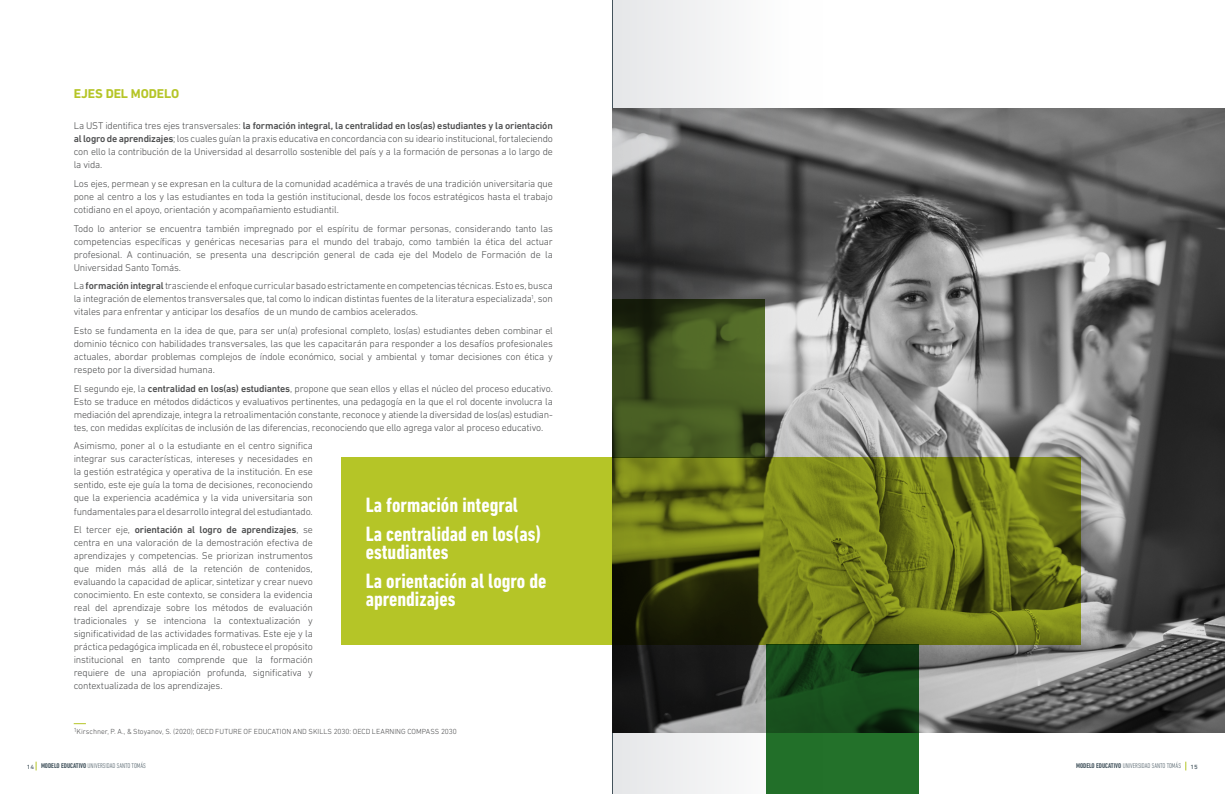
<style>
.page{position:relative;width:1225px;height:794px;background:#fff}
.page>*{position:absolute;margin:0;border:0;box-sizing:border-box;transform-origin:0 0}
.TITULOS_CAPITULO{font:700 condensed 21.1px/18px "DIN Next LT Pro";color:#fff}
.Texto_Normal{font:700 13px "DIN Next LT Pro";letter-spacing:-.01em;color:#b5c527}
.Texto_Normal-2{font:300 10px/13px "DIN Next LT Pro";letter-spacing:-.015em;color:#4b4c4d;text-align:justify}
.Texto_Normal-3{font:300 7.5px "DIN Next LT Pro";color:#4b4c4d}
.t1{font:300 condensed 7px "DIN Next LT Pro";color:#4c5c65}
.s1{font-weight:500}
.s2{font-weight:400;font-stretch:normal;font-size:8px}
.s3{font-weight:700}
</style>
<div class="page">
<img style="left:823px;top:108px;width:402px;height:624px">
<svg style="left:612px;top:0;width:211px;height:794px"></svg>
<svg style="left:341px;top:457px;width:739px;height:187px;background:#838f1c"></svg>
<svg style="left:765px;top:644px;width:153px;height:150px;background:#1b5620"></svg>
<svg style="left:612px;top:299px;width:153px;height:158px;background:#3f521e"></svg>
<svg style="left:74px;top:723px;width:12px;height:1px"></svg>
<p class="Texto_Normal" style="left:74px;top:86px;width:107px">EJES DEL MODELO</p>
<p class="Texto_Normal-2" style="left:74px;top:119px;width:481px">La UST identifica tres ejes transversales: <span class="s1">la formación integral, la centralidad en los(as) estudiantes y la orientación al logro de aprendizajes</span>; los cuales guían la praxis educativa en concordancia con su ideario institucional, fortaleciendo con ello la contribución de la Universidad al desarrollo sostenible del país y a la formación de personas a lo largo de la vida.</p>
<p class="Texto_Normal-2" style="left:74px;top:177px;width:480px">Los ejes, permean y se expresan en la cultura de la comunidad académica a través de una tradición universitaria que pone al centro a los y las estudiantes en toda la gestión institucional, desde los focos estratégicos hasta el trabajo cotidiano en el apoyo, orientación y acompañamiento estudiantil.</p>
<p class="Texto_Normal-2" style="left:74px;top:222px;width:481px">Todo lo anterior se encuentra también impregnado por el espíritu de formar personas, considerando tanto las competencias específicas y genéricas necesarias para el mundo del trabajo, como también la ética del actuar profesional. A continuación, se presenta una descripción general de cada eje del Modelo de Formación de la Universidad Santo Tomás.</p>
<p class="Texto_Normal-2" style="left:74px;top:279px;width:480px">La <span class="s1">formación integral</span> trasciende el enfoque curricular basado estrictamente en competencias técnicas. Esto es, busca la integración de elementos transversales que, tal como lo indican distintas fuentes de la literatura especializada<sup>1</sup>, son vitales para enfrentar y anticipar los desafíos de un mundo de cambios acelerados.</p>
<p class="Texto_Normal-2" style="left:74px;top:324px;width:480px">Esto se fundamenta en la idea de que, para ser un(a) profesional completo, los(as) estudiantes deben combinar el dominio técnico con habilidades transversales, las que les capacitarán para responder a los desafíos profesionales actuales, abordar problemas complejos de índole económico, social y ambiental y tomar decisiones con ética y respeto por la diversidad humana.</p>
<p class="Texto_Normal-2" style="left:74px;top:382px;width:481px">El segundo eje, la <span class="s1">centralidad en los(as) estudiantes</span>, propone que sean ellos y ellas el núcleo del proceso educativo.<br>Esto se traduce en métodos didácticos y evaluativos pertinentes, una pedagogía en la que el rol docente involucra la mediación del aprendizaje, integra la retroalimentación constante, reconoce y atiende la diversidad de los(as) estudian&shy;tes, con medidas explícitas de inclusión de las diferencias, reconociendo que ello agrega valor al proceso educativo.</p>
<p class="Texto_Normal-2" style="left:74px;top:439px;width:241px">Asimismo, poner al o la estudiante en el centro significa integrar sus características, intereses y necesidades en la gestión estratégica y operativa de la institución. En ese sentido, este eje guía la toma de decisiones, reconociendo que la experiencia académica y la vida universitaria son fundamentales para el desarrollo integral del estudiantado.</p>
<p class="Texto_Normal-2" style="left:74px;top:523px;width:241px">El tercer eje, <span class="s1">orientación al logro de aprendizajes</span>, se centra en una valoración de la demostración efectiva de aprendizajes y competencias. Se priorizan instrumentos que miden más allá de la retención de contenidos, evaluando la capacidad de aplicar, sintetizar y crear nuevo conocimiento. En este contexto, se considera la evidencia real del aprendizaje sobre los métodos de evaluación tradicionales y se intenciona la contextualización y significatividad de las actividades formativas. Este eje y la práctica pedagógica implicada en él, robustece el propósito institucional en tanto comprende que la formación requiere de una apropiación profunda, significativa y contextualizada de los aprendizajes.</p>
<p class="TITULOS_CAPITULO" style="left:366px;top:495px;width:154px">La formación integral</p>
<p class="TITULOS_CAPITULO" style="left:366px;top:525px;width:177px">La centralidad en los(as) estudiantes</p>
<p class="TITULOS_CAPITULO" style="left:366px;top:572px;width:182px">La orientación al logro de aprendizajes</p>
<p class="Texto_Normal-3" style="left:74px;top:727px;width:385px"><sup>1</sup>Kirschner, P. A., &amp; Stoyanov, S. (2020); OECD FUTURE OF EDUCATION AND SKILLS 2030: OECD LEARNING COMPASS 2030</p>
<p class="t1" style="left:27px;top:762px;width:121px"><span class="s2">14</span> <span class="s3">MODELO EDUCATIVO</span> UNIVERSIDAD SANTO TOMÁS</p>
<p class="t1" style="left:1076px;top:762px;width:123px"><span class="s3">MODELO EDUCATIVO</span> UNIVERSIDAD SANTO TOMÁS <span class="s2">15</span></p>
</div>
